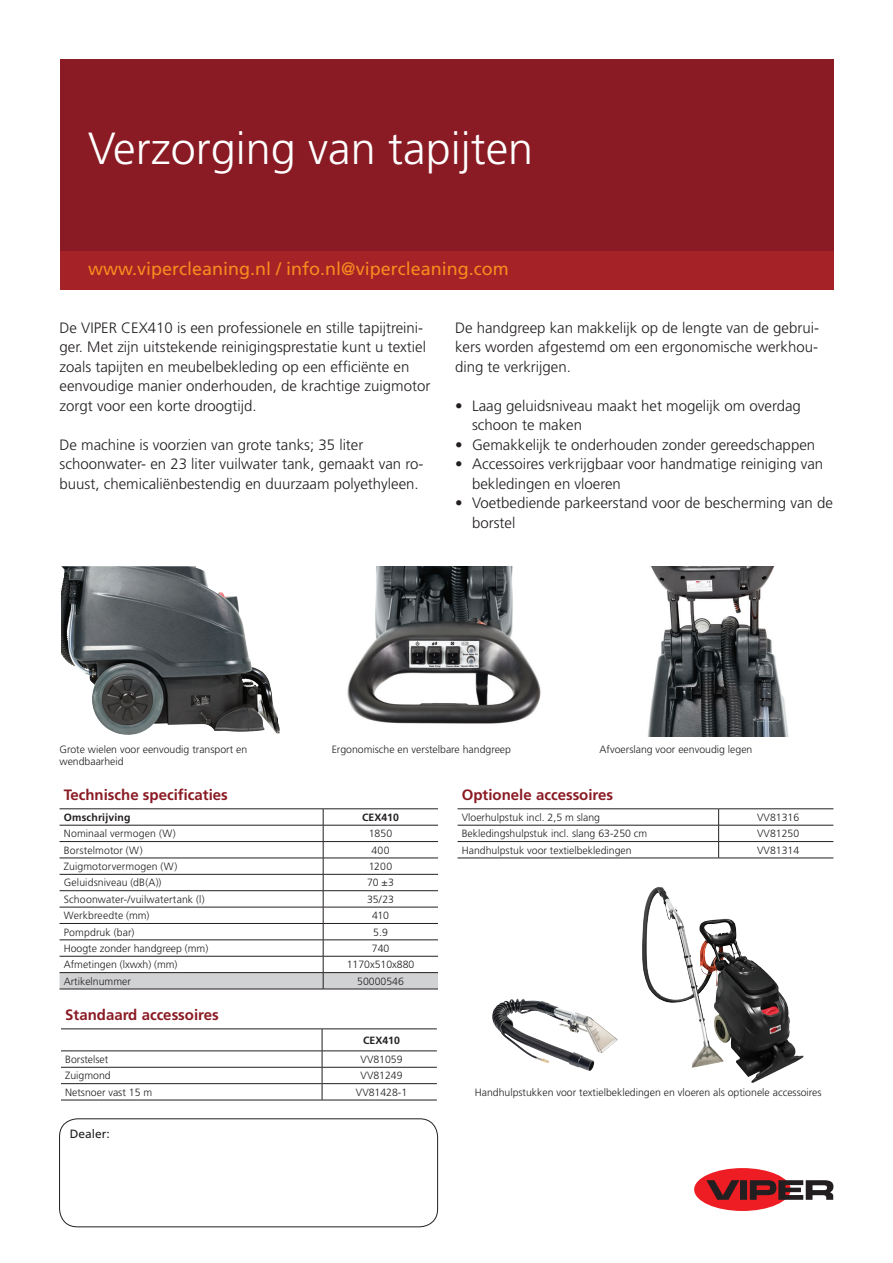
<style>
.page{position:relative;width:893px;height:1263px;background:#fff}
.page>*{position:absolute;margin:0;border:0;box-sizing:border-box;transform-origin:0 0}
.t1{font:300 45px "Frutiger LT Std";color:#fff}
.t2{font:18px "Frutiger LT Std";color:#f68b1f}
.t3{font:300 15px/19.5px "Frutiger LT Std";color:#231f20}
.t4{font:700 15px "Frutiger LT Std";color:#8a1b24}
.t5{font:12px "Frutiger LT Std";color:#231f20}
.t6{font:300 10.5px/12px "Frutiger LT Std";color:#231f20}
.t7{font:700 10.5px "Frutiger LT Std";letter-spacing:.015em;color:#231f20}
</style>
<div class="page">
<div style="left:60px;top:251px;width:773px;height:38px;background:#a52227"></div>
<div style="left:694px;top:1168px;width:97px;height:43px;background:#ee1d23;border-radius:50%"></div>
<svg style="left:706px;top:1180px;width:127px;height:20px"></svg>
<div style="left:60px;top:60px;width:773px;height:191px;background:#8a1b24"></div>
<img style="left:61px;top:566px;width:219px;height:169px">
<hr style="left:60px;top:808px;width:263px;height:1px;background:#231f20">
<hr style="left:323px;top:808px;width:115px;height:1px;background:#231f20">
<svg style="left:60px;top:809px;width:378px;height:180px"></svg>
<hr style="left:60px;top:989px;width:263px;height:1px;background:#231f20">
<hr style="left:323px;top:989px;width:115px;height:1px;background:#231f20">
<hr style="left:61px;top:1028px;width:261px;height:1px;background:#231f20">
<hr style="left:322px;top:1028px;width:115px;height:1px;background:#231f20">
<hr style="left:61px;top:1050px;width:261px;height:1px;background:#231f20">
<hr style="left:322px;top:1050px;width:115px;height:1px;background:#231f20">
<hr style="left:61px;top:1067px;width:261px;height:1px;background:#231f20">
<hr style="left:322px;top:1067px;width:115px;height:1px;background:#231f20">
<hr style="left:61px;top:1083px;width:261px;height:1px;background:#231f20">
<hr style="left:322px;top:1083px;width:115px;height:1px;background:#231f20">
<hr style="left:61px;top:1100px;width:261px;height:1px;background:#231f20">
<hr style="left:322px;top:1100px;width:115px;height:1px;background:#231f20">
<svg style="left:322px;top:1029px;width:1px;height:71px"></svg>
<img style="left:347px;top:566px;width:194px;height:158px">
<div style="left:59px;top:1118px;width:379px;height:109px;border:1px solid #231f20;border-radius:18px"></div>
<img style="left:647px;top:566px;width:142px;height:170px">
<img style="left:492px;top:998px;width:57px;height:65px">
<hr style="left:458px;top:825px;width:260px;height:1px;background:#231f20">
<hr style="left:458px;top:841px;width:260px;height:1px;background:#231f20">
<hr style="left:458px;top:858px;width:260px;height:1px;background:#231f20">
<hr style="left:458px;top:808px;width:261px;height:1px;background:#231f20">
<hr style="left:719px;top:808px;width:114px;height:1px;background:#231f20">
<hr style="left:718px;top:825px;width:115px;height:1px;background:#231f20">
<hr style="left:718px;top:841px;width:115px;height:1px;background:#231f20">
<hr style="left:718px;top:858px;width:115px;height:1px;background:#231f20">
<svg style="left:718px;top:809px;width:1px;height:49px"></svg>
<img style="left:642px;top:895px;width:162px;height:188px">
<h1 class="t1" style="left:88px;top:123px;width:447px">Verzorging van tapijten</h1>
<p class="t2" style="left:88px;top:258px;width:422px">www.vipercleaning.nl / info.nl@vipercleaning.com</p>
<p class="t3" style="left:60px;top:318px;width:372px">De VIPER CEX410 is een professionele en stille tapijtreini&shy;ger. Met zijn uitstekende reinigingsprestatie kunt u textiel zoals tapijten en meubelbekleding op een efficiënte en eenvoudige manier onderhouden, de krachtige zuigmotor zorgt voor een korte droogtijd.</p>
<p class="t3" style="left:60px;top:435px;width:365px">De machine is voorzien van grote tanks; 35 liter schoonwater- en 23 liter vuilwater tank, gemaakt van ro&shy;buust, chemicaliënbestendig en duurzaam polyethyleen.</p>
<p class="t3" style="left:455px;top:318px;width:365px;text-align:justify">De handgreep kan makkelijk op de lengte van de gebrui&shy;kers worden afgestemd om een ergonomische werkhou&shy;ding te verkrijgen.</p>
<p class="t3" style="left:472px;top:396px;width:330px;text-indent:-17px">• Laag geluidsniveau maakt het mogelijk om overdag schoon te maken</p>
<p class="t3" style="left:455px;top:435px;width:362px">• Gemakkelijk te onderhouden zonder gereedschappen</p>
<p class="t3" style="left:472px;top:454px;width:353px;text-indent:-17px">• Accessoires verkrijgbaar voor handmatige reiniging van bekledingen en vloeren</p>
<p class="t3" style="left:472px;top:493px;width:362px;text-indent:-17px">• Voetbediende parkeerstand voor de bescherming van de borstel</p>
<p class="t6" style="left:600px;top:743px;width:154px">Afvoerslang voor eenvoudig legen</p>
<p class="t4" style="left:462px;top:786px;width:153px">Optionele accessoires</p>
<p class="t6" style="left:462px;top:811px;width:140px">Vloerhulpstuk incl. 2,5 m slang</p>
<p class="t6" style="left:757px;top:811px;width:44px">VV81316</p>
<p class="t6" style="left:462px;top:828px;width:187px">Bekledingshulpstuk incl. slang 63-250 cm</p>
<p class="t6" style="left:757px;top:828px;width:44px">VV81250</p>
<p class="t6" style="left:462px;top:844px;width:171px">Handhulpstuk voor textielbekledingen</p>
<p class="t6" style="left:757px;top:844px;width:44px">VV81314</p>
<p class="t6" style="left:60px;top:743px;width:189px">Grote wielen voor eenvoudig transport en wendbaarheid</p>
<p class="t6" style="left:332px;top:743px;width:181px">Ergonomische en verstelbare handgreep</p>
<p class="t4" style="left:64px;top:786px;width:166px">Technische specificaties</p>
<p class="t7" style="left:64px;top:811px;width:68px">Omschrijving</p>
<p class="t7" style="left:362px;top:811px;width:38px">CEX410</p>
<p class="t6" style="left:64px;top:828px;width:113px">Nominaal vermogen (W)</p>
<p class="t6" style="left:369px;top:828px;width:25px">1850</p>
<p class="t6" style="left:64px;top:844px;width:80px">Borstelmotor (W)</p>
<p class="t6" style="left:371px;top:844px;width:20px">400</p>
<p class="t6" style="left:64px;top:861px;width:115px">Zuigmotorvermogen (W)</p>
<p class="t6" style="left:369px;top:861px;width:25px">1200</p>
<p class="t6" style="left:64px;top:877px;width:99px">Geluidsniveau (dB(A))</p>
<p class="t6" style="left:367px;top:877px;width:28px">70 ±3</p>
<p class="t6" style="left:64px;top:893px;width:142px">Schoonwater-/vuilwatertank (l)</p>
<p class="t6" style="left:367px;top:893px;width:29px">35/23</p>
<p class="t6" style="left:64px;top:910px;width:87px">Werkbreedte (mm)</p>
<p class="t6" style="left:372px;top:910px;width:18px">410</p>
<p class="t6" style="left:64px;top:926px;width:72px">Pompdruk (bar)</p>
<p class="t6" style="left:373px;top:926px;width:16px">5.9</p>
<p class="t6" style="left:64px;top:942px;width:146px">Hoogte zonder handgreep (mm)</p>
<p class="t6" style="left:372px;top:942px;width:19px">740</p>
<p class="t6" style="left:64px;top:959px;width:115px">Afmetingen (lxwxh) (mm)</p>
<p class="t6" style="left:347px;top:959px;width:69px">1170x510x880</p>
<p class="t6" style="left:64px;top:975px;width:69px">Artikelnummer</p>
<p class="t6" style="left:357px;top:975px;width:48px">50000546</p>
<p class="t4" style="left:65px;top:1006px;width:155px">Standaard accessoires</p>
<p class="t7" style="left:363px;top:1034px;width:38px">CEX410</p>
<p class="t6" style="left:65px;top:1053px;width:45px">Borstelset</p>
<p class="t6" style="left:361px;top:1053px;width:44px">VV81059</p>
<p class="t6" style="left:65px;top:1070px;width:47px">Zuigmond</p>
<p class="t6" style="left:361px;top:1070px;width:44px">VV81249</p>
<p class="t6" style="left:65px;top:1086px;width:88px">Netsnoer vast 15 m</p>
<p class="t6" style="left:356px;top:1086px;width:53px">VV81428-1</p>
<p class="t6" style="left:475px;top:1087px;width:348px">Handhulpstukken voor textielbekledingen en vloeren als optionele accessoires</p>
<p class="t5" style="left:70px;top:1126px;width:42px">Dealer:</p>
</div>
